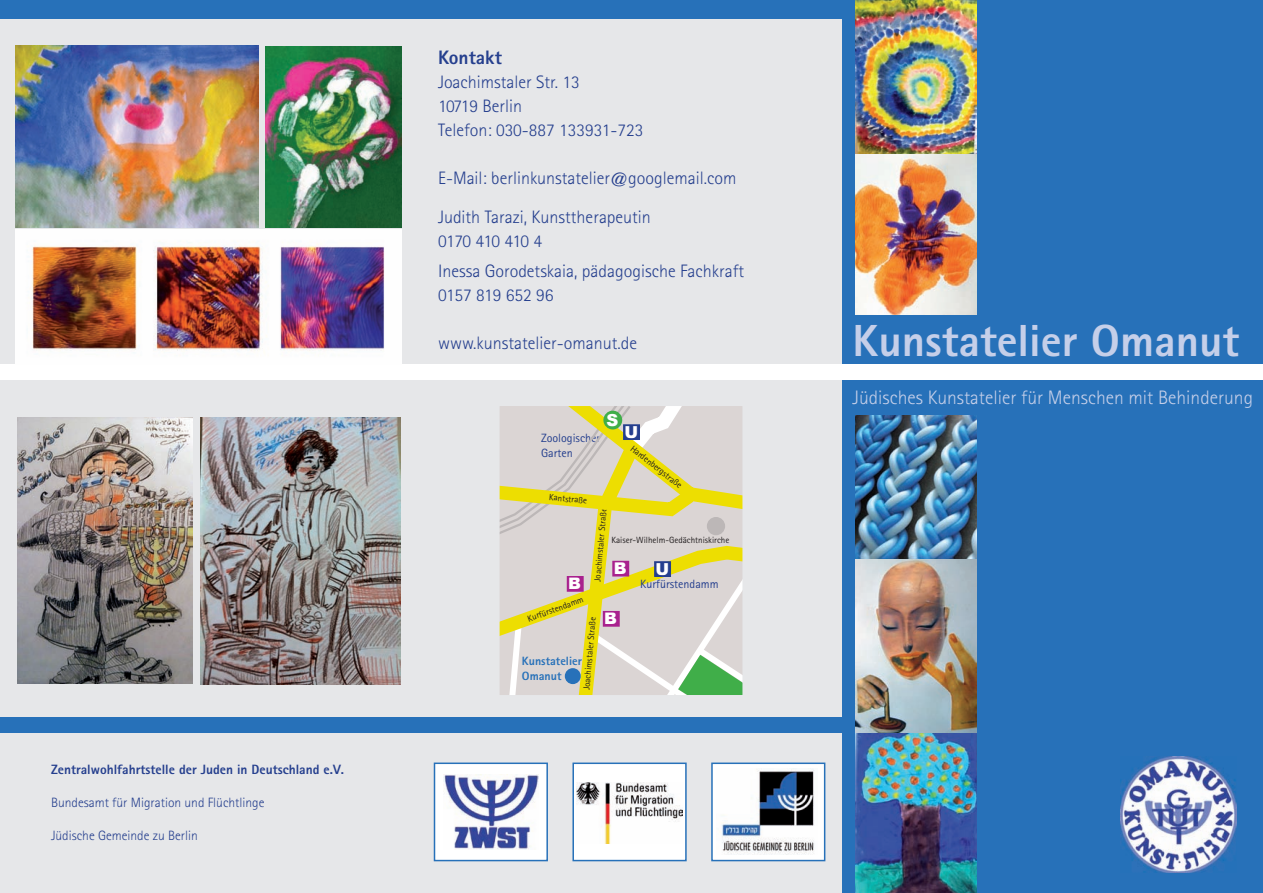
<style>
.page{position:relative;width:1263px;height:893px;background:#fff}
.page>*{position:absolute;margin:0;border:0;box-sizing:border-box;transform-origin:0 0}
.t1{font:800 45px "Rotis Sans Serif";color:#c5cfe9}
.t2{font:300 19.5px "Rotis Sans Serif";color:#c5cfe9}
.t3{font:800 19.5px "Rotis Sans Serif";color:#253f8e}
.t4{font:300 18px/24px "Rotis Sans Serif";color:#253f8e}
.t5{font:900 16.5px "Arial";color:#fff}
.t6{font:300 13.5px "Rotis Sans Serif";color:#253f8e}
.t7{font:800 13.5px "Rotis Sans Serif";color:#253f8e}
.t8{font:12px/14.4px "Rotis Sans Serif";color:#253f8e}
.t9{font:800 12px/14.4px "Rotis Sans Serif";color:#2771b9}
.t10{font:9px "Rotis Sans Serif";color:#231f20}
</style>
<div class="page">
<div style="left:0;top:0;width:842px;height:893px;background:#e6e7e9"></div>
<div style="left:0;top:0;width:1263px;height:18px;background:#2771b9"></div>
<div style="left:0;top:717px;width:1263px;height:16px;background:#2771b9"></div>
<div style="left:842px;top:0;width:421px;height:893px;background:#2771b9"></div>
<img style="left:855px;top:0;width:122px;height:314px">
<img style="left:201px;top:418px;width:200px;height:267px">
<img style="left:855px;top:416px;width:122px;height:477px">
<div style="left:0;top:364px;width:1263px;height:16px;background:#fff"></div>
<img style="left:1120px;top:757px;width:116px;height:116px">
<div style="left:434px;top:762px;width:114px;height:99px;background:#fff;border:2px solid #2771b9"></div>
<img style="left:443px;top:774px;width:96px;height:75px">
<div style="left:711px;top:762px;width:114px;height:99px;background:#fff;border:2px solid #2771b9"></div>
<img style="left:719px;top:769px;width:96px;height:86px">
<div style="left:572px;top:762px;width:115px;height:99px;background:#fff;border:2px solid #2771b9"></div>
<svg style="left:501px;top:407px;width:240px;height:287px;background:#dbd6af"></svg>
<div style="left:624px;top:425px;width:15px;height:14px;background:#253f8e"></div>
<div style="left:623px;top:424px;width:17px;height:16px;border:2px solid #253f8e"></div>
<div style="left:603px;top:411px;width:19px;height:18px;background:#40ae49;border-radius:50%"></div>
<div style="left:565px;top:669px;width:15px;height:14px;background:#2771b9;border-radius:50%"></div>
<div style="left:565px;top:668px;width:16px;height:16px;border:2px solid #2771b9;border-radius:50%"></div>
<div style="left:613px;top:561px;width:15px;height:15px;background:#a9218e"></div>
<div style="left:612px;top:561px;width:17px;height:15px;border:2px solid #a9218e"></div>
<div style="left:603px;top:612px;width:16px;height:14px;background:#a9218e"></div>
<div style="left:603px;top:611px;width:17px;height:16px;border:2px solid #a9218e"></div>
<img style="left:576px;top:782px;width:106px;height:62px">
<img style="left:17px;top:418px;width:175px;height:266px">
<img style="left:266px;top:47px;width:136px;height:180px">
<img style="left:16px;top:46px;width:243px;height:181px">
<img style="left:16px;top:230px;width:386px;height:134px">
<div style="left:567px;top:577px;width:16px;height:14px;background:#a9218e"></div>
<div style="left:567px;top:576px;width:17px;height:16px;border:2px solid #a9218e"></div>
<p class="t7" style="left:51px;top:761px;width:294px">Zentralwohlfahrtstelle der Juden in Deutschland e.V.</p>
<p class="t6" style="left:51px;top:794px;width:215px">Bundesamt für Migration und Flüchtlinge</p>
<p class="t6" style="left:51px;top:827px;width:148px">Jüdische Gemeinde zu Berlin</p>
<p class="t3" style="left:438px;top:45px;width:65px">Kontakt</p>
<p class="t4" style="left:438px;top:70px;width:207px">Joachimstaler Str. 13<br>10719 Berlin<br>Telefon: 030-887 133931-723</p>
<p class="t4" style="left:438px;top:159px;width:300px;line-height:39px">E-Mail: berlinkunstatelier@googlemail.com<br>Judith Tarazi, Kunsttherapeutin</p>
<p class="t4" style="left:438px;top:226px;width:308px;line-height:30px">0170 410 410 4<br>Inessa Gorodetskaia, pädagogische Fachkraft</p>
<p class="t4" style="left:438px;top:283px;width:117px">0157 819 652 96</p>
<p class="t4" style="left:438px;top:331px;width:200px">www.kunstatelier-omanut.de</p>
<p class="t5" style="left:606px;top:411px;width:13px">S</p>
<p class="t8" style="left:541px;top:431px;width:61px">Zoologischer<br>Garten</p>
<p class="t10" style="left:550px;top:491px;width:40px;rotate:6deg">Kantstraße</p>
<p class="t5" style="left:624px;top:422px;width:15px">U</p>
<p class="t10" style="left:635px;top:443px;width:64px;rotate:38deg">Hardenbergstraße</p>
<p class="t10" style="left:592px;top:581px;width:75px;rotate:-85deg">Joachimstaler Straße</p>
<p class="t10" style="left:612px;top:534px;width:119px">Kaiser-Wilhelm-Gedächtniskirche</p>
<p class="t5" style="left:614px;top:559px;width:14px">B</p>
<p class="t5" style="left:604px;top:609px;width:14px">B</p>
<p class="t5" style="left:656px;top:559px;width:15px">U</p>
<p class="t8" style="left:640px;top:577px;width:80px">Kurfürstendamm</p>
<p class="t5" style="left:568px;top:574px;width:14px">B</p>
<p class="t10" style="left:526px;top:614px;width:60px;rotate:-20deg">Kurfürstendamm</p>
<p class="t10" style="left:581px;top:690px;width:75px;rotate:-85deg">Joachimstaler Straße</p>
<p class="t9" style="left:522px;top:654px;width:61px">Kunstatelier<br>Omanut</p>
<h1 class="t1" style="left:853px;top:312px;width:388px">Kunstatelier Omanut</h1>
<p class="t2" style="left:853px;top:386px;width:402px">Jüdisches Kunstatelier für Menschen mit Behinderung</p>
</div>
